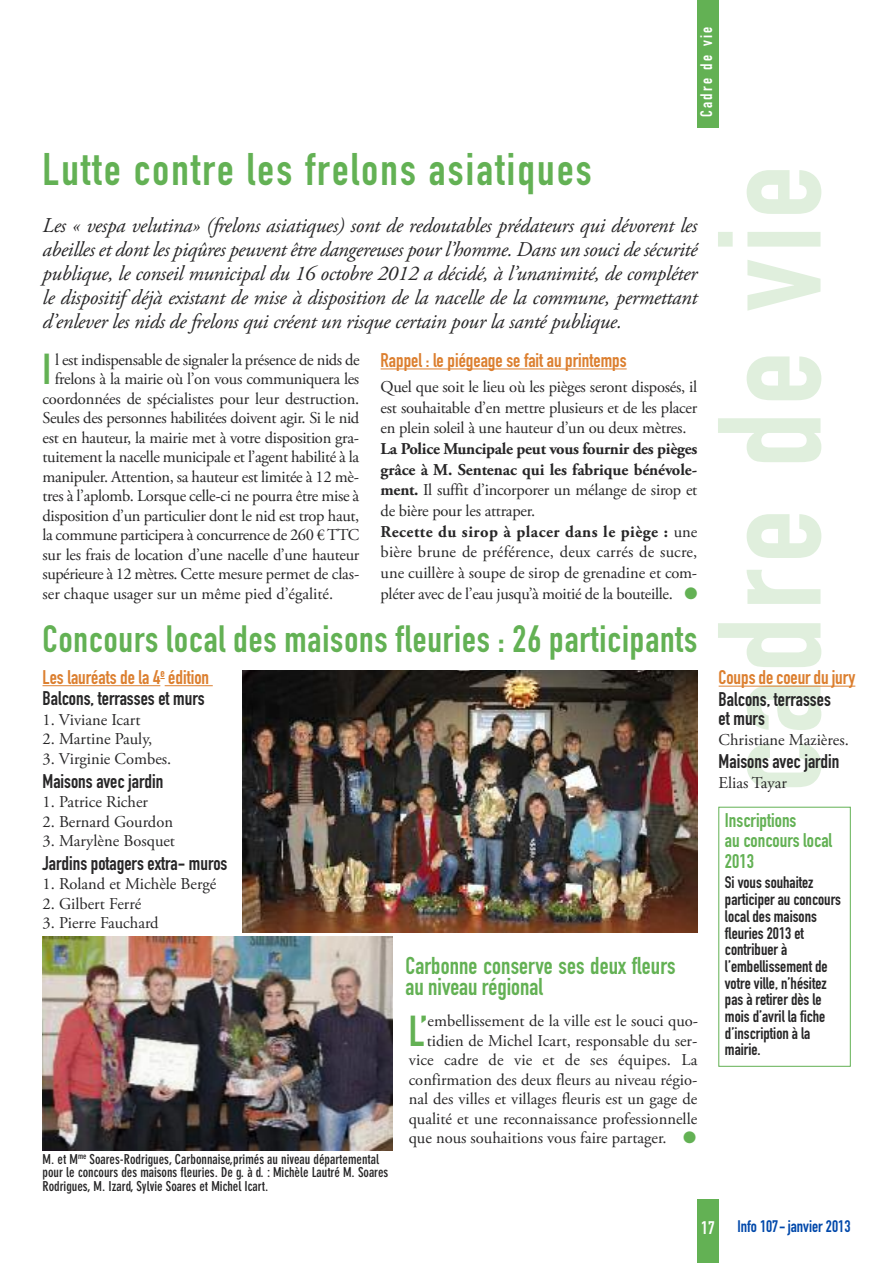
<style>
.page{position:relative;width:893px;height:1263px;background:#fff}
.page>*{position:absolute;margin:0;border:0;box-sizing:border-box;transform-origin:0 0}
.t1{font:144px "DIN Engschrift Std";letter-spacing:.05em;color:#e0efdd}
.t2{font:45px "DIN Engschrift Std";letter-spacing:.05em;color:#63b154}
.t3{font:42.6px "DIN Engschrift Std";color:#63b154}
.t4{font:37.5px "DIN Engschrift Std";letter-spacing:.025em;color:#63b154}
.t5{font:24px/21px "DIN Engschrift Std";letter-spacing:.005em;color:#63b154}
.t6{font:italic 21px/24px "Adobe Garamond Pro";letter-spacing:-.015em;color:#272627;text-align:justify}
.t7{font:19.5px/21.6px "DIN Engschrift Std";color:#dc7f2f}
.t8{font:19.5px/19.5px "DIN Engschrift Std";color:#272627}
.t9{font:19.5px/20.1px "DIN Engschrift Std";color:#63b154}
.t10{font:18px "DIN Engschrift Std";color:#fff}
.t11{font:16.5px/20.7px "Adobe Garamond Pro";letter-spacing:-.015em;color:#272627;text-align:justify}
.t12{font:16.5px/16.6px "DIN Engschrift Std";color:#272627}
.t13{font:16.5px "DIN Engschrift Std";color:#0048aa}
.t14{font:16.5px "DIN Engschrift Std";letter-spacing:.15em;color:#fff}
.t15{font:700 condensed 13.5px/13.5px "DIN Neuzeit Grotesk Std";color:#272627}
.s1{font-weight:700}
.s2{color:#63b154}
.s3{color:#272627}
</style>
<div class="page">
<div style="left:697px;top:0;width:22px;height:128px;background:#63b154"></div>
<div style="left:697px;top:1199px;width:22px;height:64px;background:#63b154"></div>
<img style="left:242px;top:670px;width:455px;height:262px">
<hr style="left:43px;top:685px;width:117px;height:1px;background:#dc7f2f">
<hr style="left:165px;top:685px;width:48px;height:1px;background:#dc7f2f">
<hr style="left:719px;top:686px;width:136px;height:1px;background:#dc7f2f">
<hr style="left:381px;top:368px;width:246px;height:1px;background:#dc7f2f">
<img style="left:43px;top:937px;width:350px;height:213px">
<p class="t14" style="left:700px;top:117px;width:92px;rotate:-90deg">Cadre de vie</p>
<h2 class="t2" style="left:43px;top:153px;width:551px">Lutte contre les frelons asiatiques</h2>
<p class="t6" style="left:43px;top:215px;width:656px">Les « vespa velutina» (frelons asiatiques) sont de redoutables prédateurs qui dévorent les abeilles et dont les piqûres peuvent être dangereuses pour l’homme. Dans un souci de sécurité publique, le conseil municipal du 16 octobre 2012 a décidé, à l’unanimité, de compléter le dispositif déjà existant de mise à disposition de la nacelle de la commune, permettant d’enlever les nids de frelons qui créent un risque certain pour la santé publique.</p>
<h3 class="t3" style="left:43px;top:354px;width:10px">I</h3>
<p class="t11" style="left:55px;top:351px;width:306px">l est indispensable de signaler la présence de nids de</p>
<p class="t11" style="left:55px;top:370px;width:306px">frelons à la mairie où l’on vous communiquera les</p>
<p class="t11" style="left:43px;top:390px;width:318px">coordonnées de spécialistes pour leur destruction.</p>
<p class="t11" style="left:43px;top:409px;width:318px">Seules des personnes habilitées doivent agir. Si le nid</p>
<p class="t11" style="left:43px;top:429px;width:318px">est en hauteur, la mairie met à votre disposition gra-</p>
<p class="t11" style="left:43px;top:448px;width:318px">tuitement la nacelle municipale et l’agent habilité à la</p>
<p class="t11" style="left:43px;top:468px;width:318px">manipuler. Attention, sa hauteur est limitée à 12 mè-</p>
<p class="t11" style="left:43px;top:487px;width:318px">tres à l’aplomb. Lorsque celle-ci ne pourra être mise à</p>
<p class="t11" style="left:43px;top:507px;width:318px">disposition d’un particulier dont le nid est trop haut,</p>
<p class="t11" style="left:43px;top:526px;width:318px">la commune participera à concurrence de 260 €TTC</p>
<p class="t11" style="left:43px;top:546px;width:318px">sur les frais de location d’une nacelle d’une hauteur</p>
<p class="t11" style="left:43px;top:565px;width:318px">supérieure à 12 mètres. Cette mesure permet de clas-</p>
<p class="t11" style="left:43px;top:585px;width:292px">ser chaque usager sur un même pied d’égalité.</p>
<p class="t7" style="left:381px;top:351px;width:248px">Rappel : le piégeage se fait au printemps</p>
<p class="t11" style="left:381px;top:378px;width:318px">Quel que soit le lieu où les pièges seront disposés, il est souhaitable d’en mettre plusieurs et de les placer en plein soleil à une hauteur d’un ou deux mètres.</p>
<p class="t11" style="left:381px;top:440px;width:318px;text-align:left"><span class="s1">La Police Muncipale peut vous fournir des pièges grâce à M. Sentenac qui les fabrique bénévole&shy;ment.</span> Il suffit d’incorporer un mélange de sirop et de bière pour les attraper.<br><span class="s1">Recette du sirop à placer dans le piège :</span> une bière brune de préférence, deux carrés de sucre, une cuillère à soupe de sirop de grenadine et com&shy;pléter avec de l’eau jusqu’à moitié de la bouteille. <span class="s2">●</span></p>
<h3 class="t4" style="left:43px;top:625px;width:656px">Concours local des maisons fleuries : 26 participants</h3>
<p class="t7" style="left:43px;top:668px;width:168px">Les lauréats de la 4<sup>e</sup> édition<br><span class="s3">Balcons, terrasses et murs</span></p>
<p class="t11" style="left:43px;top:711px;width:100px">1. Viviane Icart</p>
<p class="t11" style="left:43px;top:730px;width:111px">2. Martine Pauly,</p>
<p class="t11" style="left:43px;top:750px;width:130px">3. Virginie Combes.</p>
<p class="t8" style="left:43px;top:773px;width:122px">Maisons avec jardin</p>
<p class="t11" style="left:43px;top:793px;width:107px">1. Patrice Richer</p>
<p class="t11" style="left:43px;top:812px;width:132px">2. Bernard Gourdon</p>
<p class="t11" style="left:43px;top:832px;width:134px">3. Marylène Bosquet</p>
<p class="t8" style="left:43px;top:855px;width:186px">Jardins potagers extra- muros</p>
<p class="t11" style="left:43px;top:875px;width:175px">1. Roland et Michèle Bergé</p>
<p class="t11" style="left:43px;top:895px;width:100px">2. Gilbert Ferré</p>
<p class="t11" style="left:43px;top:914px;width:118px">3. Pierre Fauchard</p>
<p class="t15" style="left:43px;top:1153px;width:347px">M. et M<sup>me</sup> Soares-Rodrigues, Carbonnaise,primés au niveau départemental pour le concours des maisons fleuries. De g. à d. : Michèle Lautré M. Soares<br>Rodrigues, M. Izard, Sylvie Soares et Michel Icart.</p>
<h3 class="t5" style="left:406px;top:957px;width:272px">Carbonne conserve ses deux fleurs au niveau régional</h3>
<h3 class="t3" style="left:409px;top:1015px;width:21px">L’</h3>
<p class="t11" style="left:409px;top:1013px;width:291px;line-height:19.5px;text-align:right">embellissement de la ville est le souci quo&shy;tidien de Michel Icart, responsable du ser&shy;vice cadre de vie et de ses équipes. La confirmation des deux fleurs au niveau régio&shy;nal des villes et villages fleuris est un gage de qualité et une reconnaissance professionnelle que nous souhaitions vous faire partager. <span class="s2">●</span></p>
<h1 class="t1" style="left:718px;top:794px;width:630px;rotate:-90deg">cadre de vie</h1>
<p class="t7" style="left:719px;top:668px;width:138px">Coups de coeur du jury</p>
<p class="t8" style="left:719px;top:691px;width:114px">Balcons, terrasses et murs</p>
<p class="t11" style="left:719px;top:730px;width:132px">Christiane Mazières.</p>
<p class="t8" style="left:719px;top:754px;width:122px">Maisons avec jardin</p>
<p class="t11" style="left:719px;top:774px;width:70px">Elias Tayar</p>
<p class="t9" style="left:725px;top:812px;width:109px">Inscriptions<br>au concours local<br>2013</p>
<p class="t12" style="left:725px;top:876px;width:118px">Si vous souhaitez participer au concours local des maisons fleuries 2013 et contribuer à l’embellissement de votre ville, n’hésitez pas à retirer dès le mois d’avril la fiche d’inscription à la mairie.</p>
<p class="t10" style="left:701px;top:1221px;width:15px">17</p>
<p class="t13" style="left:737px;top:1220px;width:115px">Info 107-janvier 2013</p>
</div>
